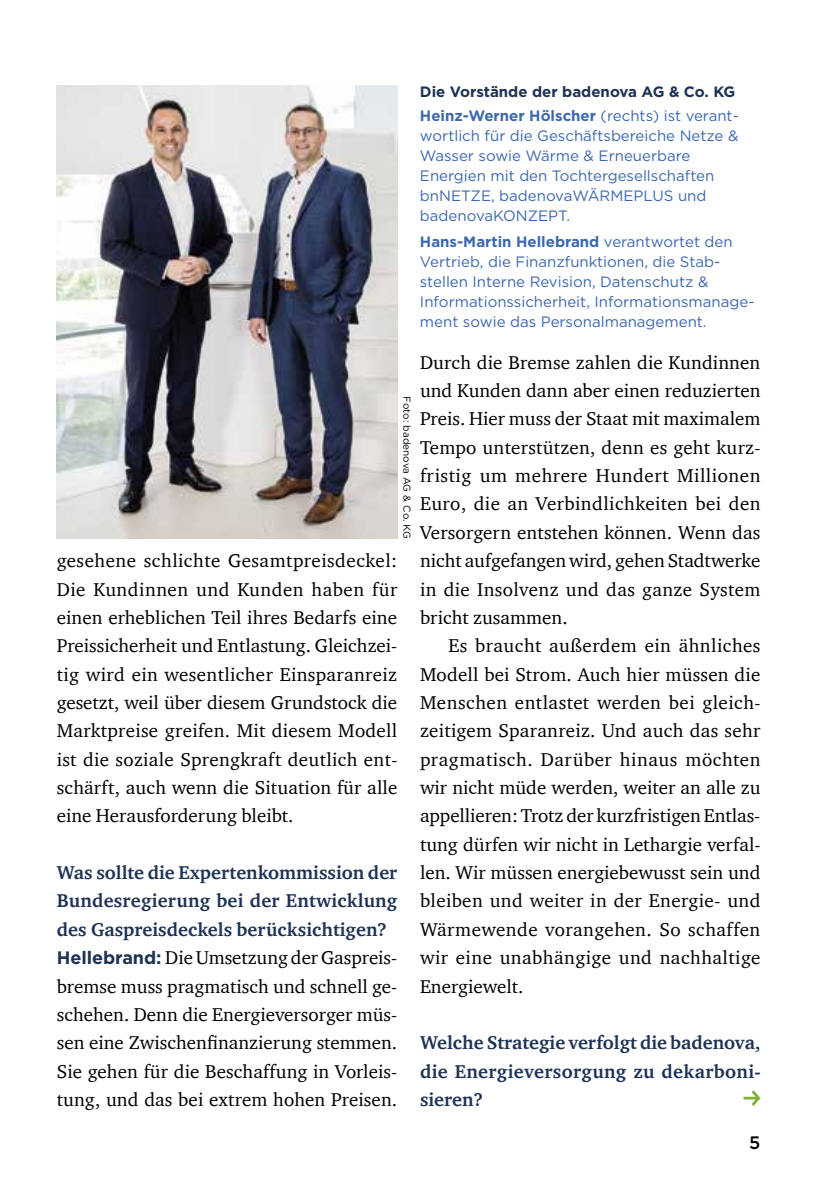
<style>
.page{position:relative;width:840px;height:1191px;background:#fff}
.page>*{position:absolute;margin:0;border:0;box-sizing:border-box;transform-origin:0 0}
.t1{font:19px/28.4px "ITC Charter Com";color:#000;text-align:justify}
.t2{font:700 19px/28.4px "ITC Charter Com";letter-spacing:.02em;color:#1d3254;text-align:justify}
.t3{font:500 18px "Gotham";color:#000}
.t4{font:15px/20px "Gotham";color:#3c68ae}
.t5{font:700 15px/24px "Gotham";color:#1d3254}
.t6{font:10px "Gotham";letter-spacing:-.01em;color:#000}
.s1{color:#3c68ae}
.s2{font-weight:400;color:#3c68ae}
.s3{font-weight:700}
.s4{font-weight:700;color:#1d3254}
.s5{font-family:"Gotham";font-weight:700;font-size:18px;color:#1d3254}
</style>
<div class="page">
<img style="left:57px;top:85px;width:340px;height:454px">
<svg style="left:743px;top:1090px;width:17px;height:16px"></svg>
<p class="t5" style="left:420px;top:80px;width:320px">Die Vorstände der badenova AG &amp; Co. KG<br><span class="s1">Heinz-Werner Hölscher</span> <span class="s2">(rechts) ist verant-</span></p>
<p class="t4" style="left:420px;top:126px;width:320px">wortlich für die Geschäftsbereiche Netze &amp; Wasser sowie Wärme &amp; Erneuerbare Energien mit den Tochtergesellschaften bnNETZE, badenovaWÄRMEPLUS und badenovaKONZEPT.</p>
<p class="t4" style="left:420px;top:232px;width:336px"><span class="s3">Hans-Martin Hellebrand</span> verantwortet den Vertrieb, die Finanzfunktionen, die Stab&shy;stellen Interne Revision, Datenschutz &amp; Informationssicherheit, Informationsmanage&shy;ment sowie das Personalmanagement.</p>
<p class="t6" style="left:413px;top:396px;width:144px;rotate:90deg">Foto: badenova AG &amp; Co. KG</p>
<p class="t1" style="left:57px;top:546px;width:342px">gesehene schlichte Gesamtpreisdeckel:<br>Die Kundinnen und Kunden haben für einen erheblichen Teil ihres Bedarfs eine Preissicherheit und Entlastung. Gleichzei&shy;tig wird ein wesentlicher Einsparanreiz gesetzt, weil über diesem Grundstock die Marktpreise greifen. Mit diesem Modell ist die soziale Sprengkraft deutlich ent&shy;schärft, auch wenn die Situation für alle eine Herausforderung bleibt.</p>
<p class="t1" style="left:57px;top:858px;width:342px;text-align:left"><span class="s4">Was sollte die Expertenkommission der Bundesregierung bei der Entwicklung des Gaspreisdeckels berücksichtigen?<br></span><span class="s5">Hellebrand:</span> Die Umsetzung der Gaspreis&shy;bremse muss pragmatisch und schnell ge&shy;schehen. Denn die Energieversorger müs&shy;sen eine Zwischenfinanzierung stemmen.<br>Sie gehen für die Beschaffung in Vorleis&shy;tung, und das bei extrem hohen Preisen.</p>
<p class="t1" style="left:420px;top:348px;width:342px">Durch die Bremse zahlen die Kundinnen und Kunden dann aber einen reduzierten Preis. Hier muss der Staat mit maximalem Tempo unterstützen, denn es geht kurz&shy;fristig um mehrere Hundert Millionen Euro, die an Verbindlichkeiten bei den Versorgern entstehen können. Wenn das nicht aufgefangen wird, gehen Stadtwerke in die Insolvenz und das ganze System bricht zusammen.</p>
<p class="t1" style="left:420px;top:631px;width:342px;text-indent:28px">Es braucht außerdem ein ähnliches Modell bei Strom. Auch hier müssen die Menschen entlastet werden bei gleich&shy;zeitigem Sparanreiz. Und auch das sehr pragmatisch. Darüber hinaus möchten wir nicht müde werden, weiter an alle zu appellieren: Trotz der kurzfristigen Entlas&shy;tung dürfen wir nicht in Lethargie verfal&shy;len. Wir müssen energiebewusst sein und bleiben und weiter in der Energie- und Wärmewende vorangehen. So schaffen wir eine unabhängige und nachhaltige Energiewelt.</p>
<p class="t2" style="left:420px;top:1028px;width:342px">Welche Strategie verfolgt die badenova, die Energieversorgung zu dekarboni&shy;sieren?</p>
<p class="t3" style="left:748px;top:1130px;width:13px">5</p>
</div>
